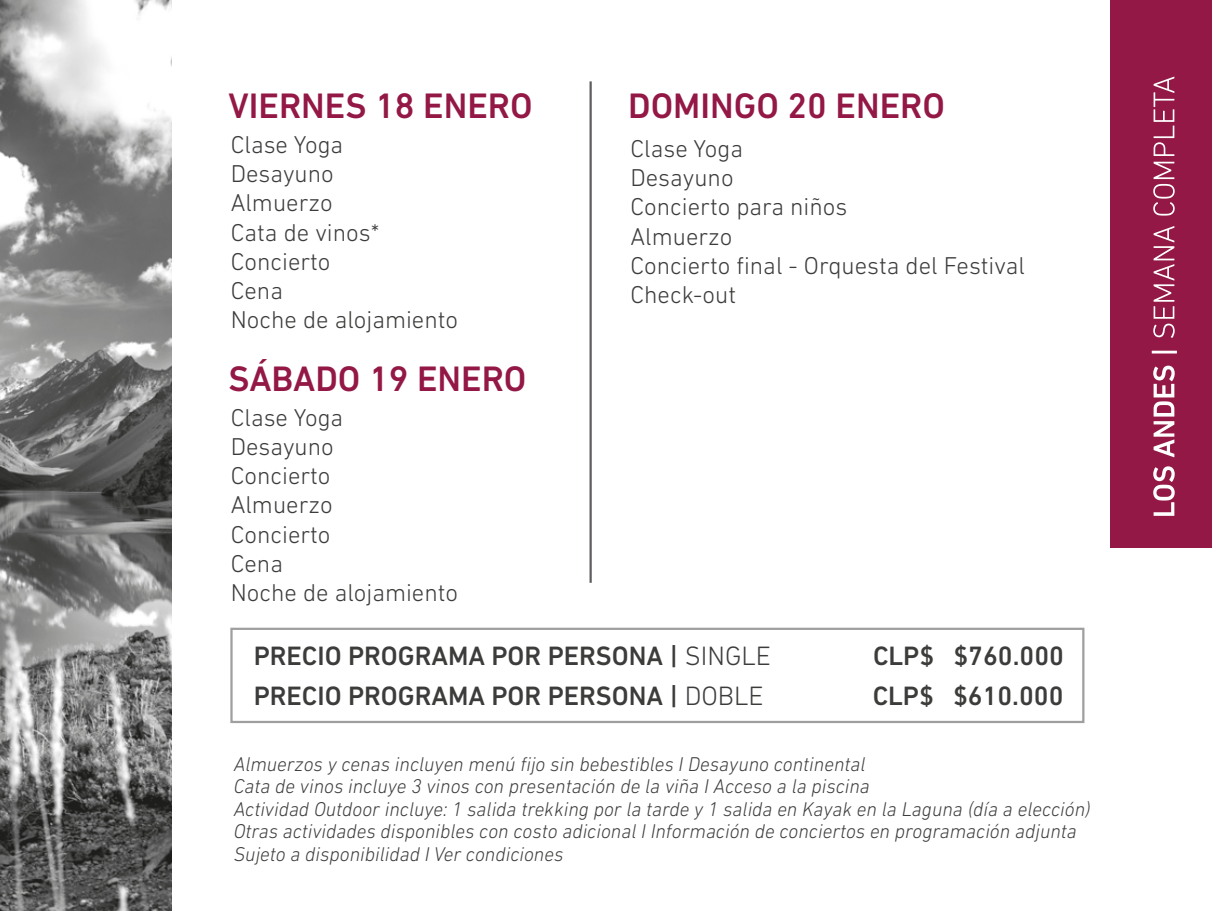
<style>
.page{position:relative;width:1212px;height:911px;background:#fff}
.page>*{position:absolute;margin:0;border:0;box-sizing:border-box;transform-origin:0 0}
.t1{font:500 36px "DIN Next LT Pro";color:#931845}
.t2{font:500 27px "DIN Next LT Pro";color:#3c3c3b}
.t3{font:300 24.75px/29.2px "DIN Next LT Pro";color:#3c3c3b}
.t4{font:italic 300 20.25px/22.5px "DIN Next LT Pro";color:#3c3c3b}
.s1{font-weight:300}
</style>
<div class="page">
<div style="left:1110px;top:0;width:102px;height:547px;background:#931845"></div>
<hr style="left:589px;top:81px;width:3px;height:501px;background:#605e61">
<svg style="left:1153px;top:466px;width:22px;height:50px"></svg>
<svg style="left:1153px;top:365px;width:22px;height:92px"></svg>
<hr style="left:1152px;top:350px;width:25px;height:3px;background:#fff">
<svg style="left:1153px;top:226px;width:22px;height:112px"></svg>
<svg style="left:1153px;top:162px;width:22px;height:53px"></svg>
<svg style="left:1153px;top:77px;width:21px;height:79px"></svg>
<div style="left:230px;top:627px;width:854px;height:96px;border:2px solid #9f9f9f"></div>
<img style="left:0;top:0;width:172px;height:910px">
<h1 class="t1" style="left:228px;top:85px;width:306px">VIERNES 18 ENERO</h1>
<h1 class="t1" style="left:628px;top:85px;width:318px">DOMINGO 20 ENERO</h1>
<p class="t3" style="left:231px;top:129px;width:229px">Clase Yoga<br>Desayuno<br>Almuerzo<br>Cata de vinos*<br>Concierto<br>Cena<br>Noche de alojamiento</p>
<h1 class="t1" style="left:228px;top:357px;width:299px">SÁBADO 19 ENERO</h1>
<p class="t3" style="left:231px;top:402px;width:229px">Clase Yoga<br>Desayuno<br>Concierto<br>Almuerzo<br>Concierto<br>Cena<br>Noche de alojamiento</p>
<p class="t3" style="left:630px;top:134px;width:396px">Clase Yoga<br>Desayuno<br>Concierto para niños<br>Almuerzo<br>Concierto final - Orquesta del Festival<br>Check-out</p>
<h2 class="t2" style="left:254px;top:639px;width:519px">PRECIO PROGRAMA POR PERSONA | <span class="s1">SINGLE</span></h2>
<h2 class="t2" style="left:873px;top:639px;width:192px">CLP$ $760.000</h2>
<h2 class="t2" style="left:254px;top:680px;width:511px">PRECIO PROGRAMA POR PERSONA | <span class="s1">DOBLE</span></h2>
<h2 class="t2" style="left:873px;top:680px;width:192px">CLP$ $610.000</h2>
<p class="t4" style="left:234px;top:752px;width:858px">Almuerzos y cenas incluyen menú fijo sin bebestibles I Desayuno continental<br>Cata de vinos incluye 3 vinos con presentación de la viña I Acceso a la piscina<br>Actividad Outdoor incluye: 1 salida trekking por la tarde y 1 salida en Kayak en la Laguna (día a elección)<br>Otras actividades disponibles con costo adicional I Información de conciertos en programación adjunta Sujeto a disponibilidad I Ver condiciones</p>
</div>
